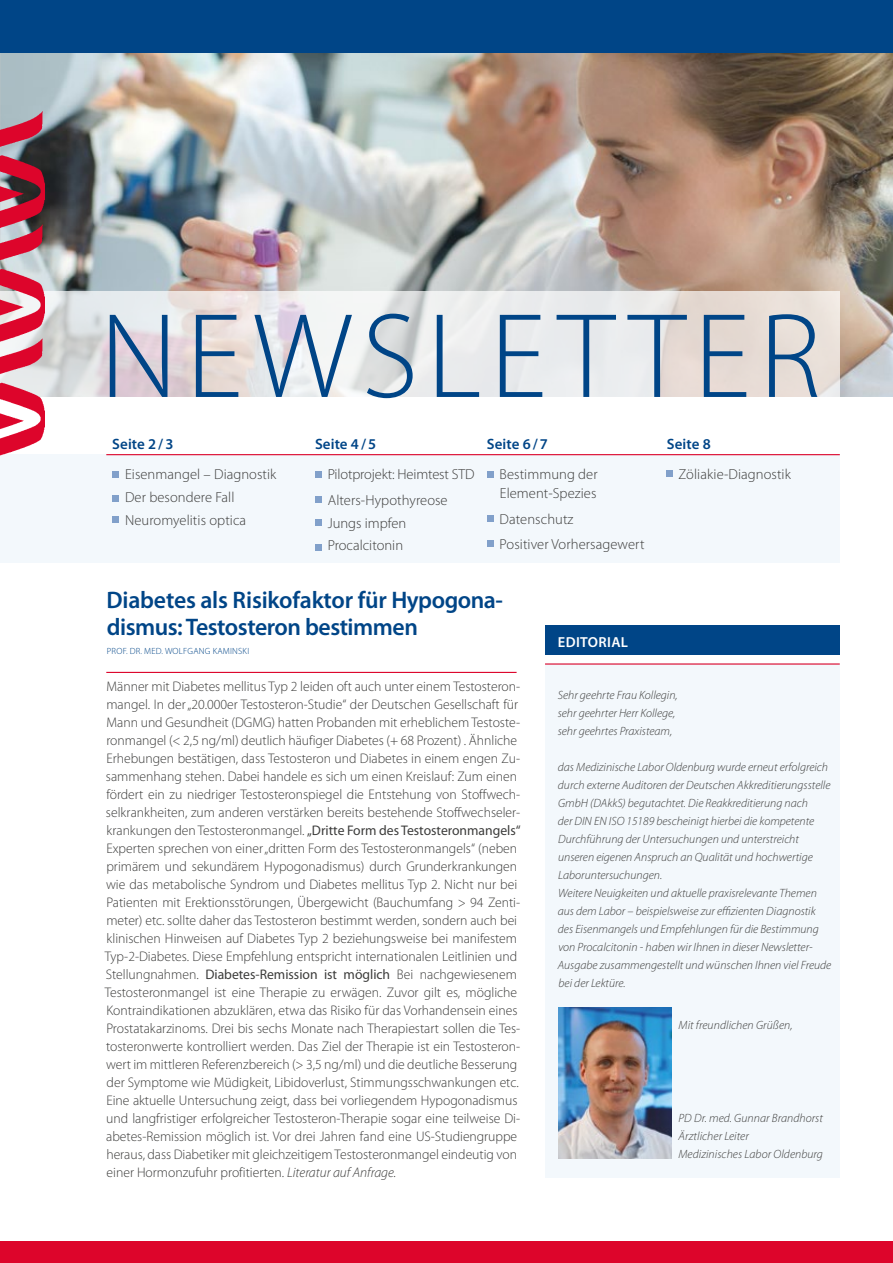
<style>
.page{position:relative;width:893px;height:1263px;background:#fff}
.page>*{position:absolute;margin:0;border:0;box-sizing:border-box;transform-origin:0 0}
.t1{font:300 121.8px "Myriad Pro";letter-spacing:.07em;color:#004587}
.t2{font:600 24px/27px "Myriad Pro";letter-spacing:-.02em;color:#004587}
.t3{font:600 15px "Myriad Pro";letter-spacing:.005em;color:#004587}
.t4{font:300 14.55px/23px "Myriad Pro";letter-spacing:.005em;color:#3c3c3b}
.t5{font:600 14.55px "Myriad Pro";letter-spacing:.025em;color:#fff}
.t6{font:300 13.95px/18px "Myriad Pro";color:#3c3c3b}
.t7{font:italic 300 12px/18px "Myriad Pro";color:#3c3c3b}
.t8{font:300 9px "Myriad Pro";letter-spacing:.025em;color:#004587}
.s1{font-weight:400}
.s2{font-style:italic}
</style>
<div class="page">
<div style="left:0;top:454px;width:840px;height:109px;background:#f3f8fc"></div>
<div style="left:545px;top:664px;width:295px;height:514px;background:#f3f8fc"></div>
<div style="left:545px;top:626px;width:295px;height:29px;background:#004587"></div>
<hr style="left:545px;top:663px;width:295px;height:2px;background:#dd052b">
<img style="left:0;top:53px;width:893px;height:344px">
<hr style="left:106px;top:672px;width:411px;height:1px;background:#dd052b">
<div style="left:112px;top:471px;width:7px;height:6px;background:#81a0ca"></div>
<div style="left:112px;top:496px;width:7px;height:6px;background:#81a0ca"></div>
<div style="left:112px;top:517px;width:7px;height:6px;background:#81a0ca"></div>
<svg style="left:315px;top:471px;width:6px;height:6px"></svg>
<div style="left:315px;top:496px;width:6px;height:7px;background:#81a0ca"></div>
<div style="left:315px;top:519px;width:6px;height:7px;background:#81a0ca"></div>
<svg style="left:315px;top:544px;width:6px;height:6px"></svg>
<svg style="left:487px;top:471px;width:6px;height:6px"></svg>
<div style="left:487px;top:515px;width:6px;height:7px;background:#81a0ca"></div>
<svg style="left:487px;top:541px;width:6px;height:6px"></svg>
<img style="left:558px;top:1008px;width:113px;height:151px">
<svg style="left:666px;top:471px;width:6px;height:6px"></svg>
<hr style="left:106px;top:454px;width:734px;height:1px;background:#dd052b">
<div style="left:0;top:0;width:893px;height:53px;background:#004587"></div>
<div style="left:0;top:1242px;width:893px;height:21px;background:#dd052b"></div>
<svg style="left:44px;top:292px;width:796px;height:105px;background:#e6e2e2"></svg>
<img style="left:0;top:111px;width:44px;height:345px">
<h1 class="t1" style="left:100px;top:289px;width:722px">NEWSLETTER</h1>
<p class="t3" style="left:112px;top:435px;width:63px">Seite 2 / 3</p>
<p class="t3" style="left:315px;top:435px;width:63px">Seite 4 / 5</p>
<p class="t3" style="left:487px;top:435px;width:63px">Seite 6 / 7</p>
<p class="t3" style="left:667px;top:435px;width:45px">Seite 8</p>
<p class="t4" style="left:125px;top:463px;width:153px">Eisenmangel – Diagnostik<br>Der besondere Fall<br>Neuromyelitis optica</p>
<p class="t4" style="left:328px;top:462px;width:148px;line-height:25.5px">Pilotprojekt: Heimtest STD<br>Alters-Hypothyreose</p>
<p class="t4" style="left:679px;top:463px;width:114px">Zöliakie-Diagnostik</p>
<p class="t4" style="left:500px;top:465px;width:100px;line-height:19px">Bestimmung der<br>Element-Spezies</p>
<p class="t4" style="left:500px;top:506px;width:146px;line-height:25.5px">Datenschutz<br>Positiver Vorhersagewert</p>
<p class="t4" style="left:328px;top:511px;width:80px">Jungs impfen<br>Procalcitonin</p>
<h2 class="t2" style="left:107px;top:587px;width:398px">Diabetes als Risikofaktor für Hypogona&shy;dismus: Testosteron bestimmen</h2>
<p class="t8" style="left:107px;top:646px;width:144px">PROF. DR. MED. WOLFGANG KAMINSKI</p>
<p class="t6" style="left:105px;top:677px;width:417px">Männer mit Diabetes mellitus Typ 2 leiden oft auch unter einem Testosteron&shy;mangel. In der „20.000er Testosteron-Studie“ der Deutschen Gesellschaft für Mann und Gesundheit (DGMG) hatten Probanden mit erheblichem Testoste&shy;ronmangel (&lt; 2,5 ng/ml) deutlich häufiger Diabetes (+ 68 Prozent) . Ähnliche Erhebungen bestätigen, dass Testosteron und Diabetes in einem engen Zu&shy;sammenhang stehen. Dabei handele es sich um einen Kreislauf: Zum einen fördert ein zu niedriger Testosteronspiegel die Entstehung von Stoffwech&shy;selkrankheiten, zum anderen verstärken bereits bestehende Stoffwechseler&shy;krankungen den Testosteronmangel. <span class="s1">„Dritte Form des Testosteronmangels“ </span>Experten sprechen von einer „dritten Form des Testosteronmangels“ (neben primärem und sekundärem Hypogonadismus) durch Grunderkrankungen wie das metabolische Syndrom und Diabetes mellitus Typ 2. Nicht nur bei Patienten mit Erektionsstörungen, Übergewicht (Bauchumfang &gt; 94 Zenti&shy;meter) etc. sollte daher das Testosteron bestimmt werden, sondern auch bei klinischen Hinweisen auf Diabetes Typ 2 beziehungsweise bei manifestem Typ-2-Diabetes. Diese Empfehlung entspricht internationalen Leitlinien und Stellungnahmen. <span class="s1">Diabetes-Remission ist möglich</span> Bei nachgewiesenem Testosteronmangel ist eine Therapie zu erwägen. Zuvor gilt es, mögliche Kontraindikationen abzuklären, etwa das Risiko für das Vorhandensein eines Prostatakarzinoms. Drei bis sechs Monate nach Therapiestart sollen die Tes&shy;tosteronwerte kontrolliert werden. Das Ziel der Therapie ist ein Testosteron&shy;wert im mittleren Referenzbereich (&gt; 3,5 ng/ml) und die deutliche Besserung der Symptome wie Müdigkeit, Libidoverlust, Stimmungsschwankungen etc.<br>Eine aktuelle Untersuchung zeigt, dass bei vorliegendem Hypogonadismus und langfristiger erfolgreicher Testosteron-Therapie sogar eine teilweise Di&shy;abetes-Remission möglich ist. Vor drei Jahren fand eine US-Studiengruppe heraus, dass Diabetiker mit gleichzeitigem Testosteronmangel eindeutig von einer Hormonzufuhr profitierten. <span class="s2">Literatur auf Anfrage.</span></p>
<p class="t5" style="left:558px;top:634px;width:72px">EDITORIAL</p>
<p class="t7" style="left:558px;top:686px;width:122px">Sehr geehrte Frau Kollegin, sehr geehrter Herr Kollege, sehr geehrtes Praxisteam,</p>
<p class="t7" style="left:558px;top:758px;width:275px">das Medizinische Labor Oldenburg wurde erneut erfolgreich durch externe Auditoren der Deutschen Akkreditierungsstelle GmbH (DAkkS) begutachtet. Die Reakkreditierung nach<br>der DIN EN ISO 15189 bescheinigt hierbei die kompetente Durchführung der Untersuchungen und unterstreicht unseren eigenen Anspruch an Qualität und hochwertige Laboruntersuchungen.<br>Weitere Neuigkeiten und aktuelle praxisrelevante Themen aus dem Labor – beispielsweise zur effizienten Diagnostik des Eisenmangels und Empfehlungen für die Bestimmung von Procalcitonin - haben wir Ihnen in dieser Newsletter-Ausgabe zusammengestellt und wünschen Ihnen viel Freude bei der Lektüre.</p>
<p class="t7" style="left:678px;top:1017px;width:116px">Mit freundlichen Grüßen,</p>
<p class="t7" style="left:678px;top:1109px;width:146px">PD Dr. med. Gunnar Brandhorst<br>Ärztlicher Leiter<br>Medizinisches Labor Oldenburg</p>
</div>
